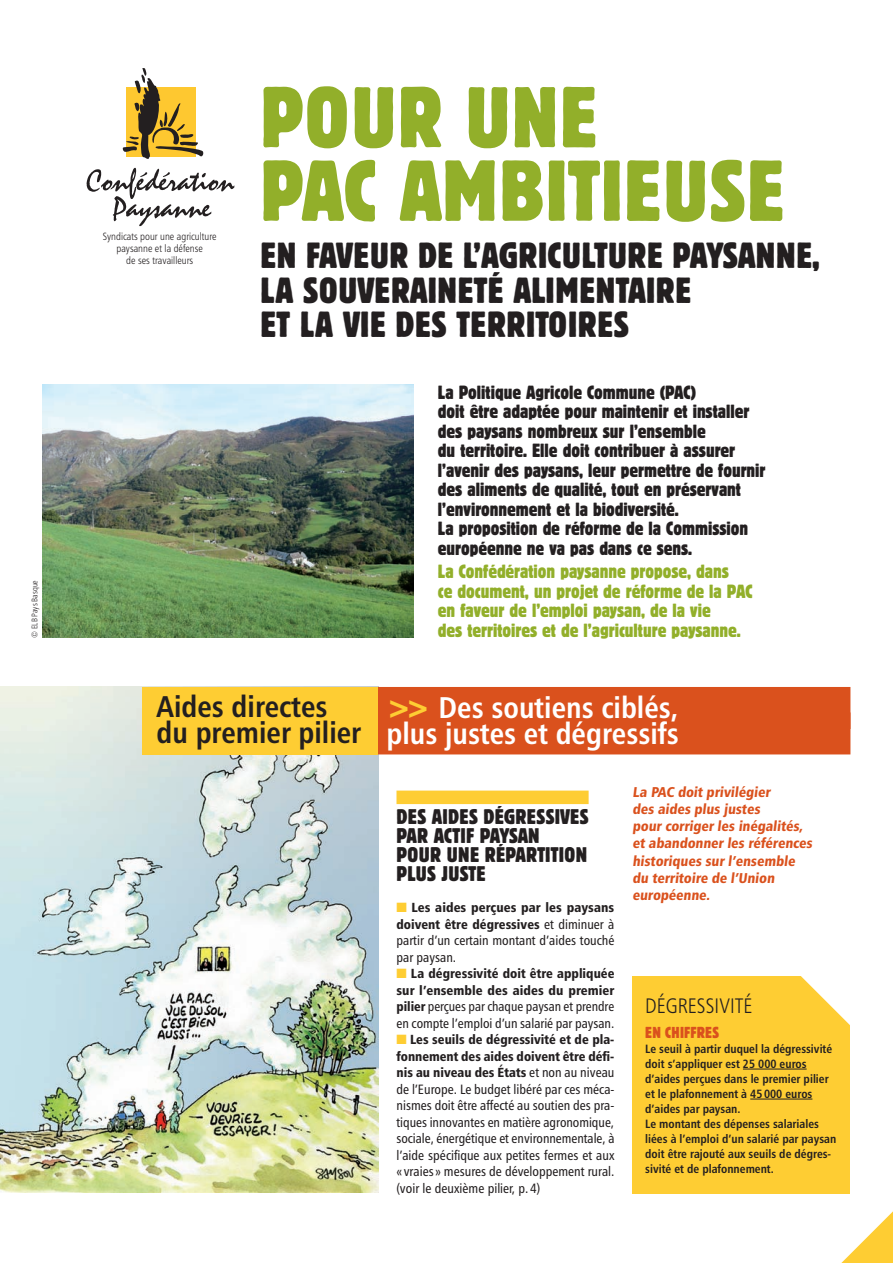
<style>
.page{position:relative;width:893px;height:1263px;background:#fff}
.page>*{position:absolute;margin:0;border:0;box-sizing:border-box;transform-origin:0 0}
.t1{font:condensed 85.5px/73.5px "Block BE";letter-spacing:.02em;color:#92af2a}
.t2{font:condensed 36px/34.5px "Block BE";letter-spacing:.02em;color:#231f20}
.t3{font:30px/25.5px "Humanist 777 BT Bold Condensed B";color:#fff}
.t4{font:30px/25.5px "Humanist 777 BT Bold Condensed B";color:#231f20}
.t5{font:condensed 21px/18.8px "Block BE";letter-spacing:.01em;color:#231f20}
.t6{font:21px "Humanist 777 BT Light Condensed B";color:#231f20}
.t7{font:condensed 18.9px/19.5px "Block BE";color:#231f20}
.t8{font:condensed 18.9px/19.5px "Block BE";color:#92af2a}
.t9{font:condensed 15.75px "Block BE";letter-spacing:.02em;color:#da511d}
.t10{font:14.25px/17.2px "Humanist 777 BT Black Condensed B";color:#da511d}
.t11{font:13.5px/16.5px "Humanist 777 BT Roman Condensed B";color:#231f20}
.t12{font:13.2px/16.5px "Humanist 777 BT Black Condensed B";color:#231f20}
.t13{font:12px/15px "Humanist 777 BT Bold Condensed B";color:#231f20}
.t14{font:10.5px/12px "Humanist 777 BT Light Condensed B";color:#231f20;text-align:center}
.t15{font:8.25px "Humanist 777 BT Light Condensed B";color:#231f20}
.s1{font-family:"Humanist 777 BT Extra Black Cond B";color:#fecd33}
.s2{color:#fecd33}
.s3{font-family:"Humanist 777 BT Roman Condensed B";font-size:13.5px}
.s4{font-family:"Humanist 777 BT Black Condensed B";font-size:13.2px}
</style>
<div class="page">
<img style="left:0;top:687px;width:378px;height:506px">
<div style="left:396px;top:790px;width:193px;height:14px;background:#fecd33"></div>
<svg style="left:841px;top:1211px;width:52px;height:52px"></svg>
<svg style="left:87px;top:168px;width:147px;height:58px"></svg>
<svg style="left:122px;top:68px;width:82px;height:91px"></svg>
<img style="left:43px;top:384px;width:371px;height:254px">
<div style="left:378px;top:687px;width:472px;height:42px;background:#da511d"></div>
<div style="left:378px;top:712px;width:472px;height:42px;background:#da511d"></div>
<div style="left:143px;top:686px;width:235px;height:68px;background:#fecd33"></div>
<div style="left:632px;top:976px;width:218px;height:217px;background:#fecd33"></div>
<hr style="left:743px;top:1068px;width:64px;height:1px;background:#231f20">
<hr style="left:750px;top:1098px;width:62px;height:1px;background:#231f20">
<svg style="left:801px;top:976px;width:49px;height:49px"></svg>
<p class="t15" style="left:29px;top:638px;width:59px;rotate:-90deg">© ELB Pays Basque</p>
<p class="t14" style="left:103px;top:230px;width:115px">Syndicats pour une agriculture paysanne et la défense<br>de ses travailleurs</p>
<h1 class="t1" style="left:260px;top:78px;width:525px">pour une<br>pac ambitieuse</h1>
<h2 class="t2" style="left:260px;top:237px;width:561px">en faveur de l’agriculture paysanne, la souveraineté alimentaire<br>et la vie des territoires</h2>
<p class="t7" style="left:438px;top:382px;width:329px">La Politique Agricole Commune (PAC)<br>doit être adaptée pour maintenir et installer des paysans nombreux sur l’ensemble<br>du territoire. Elle doit contribuer à assurer l’avenir des paysans, leur permettre de fournir des aliments de qualité, tout en préservant l’environnement et la biodiversité.<br>La proposition de réforme de la Commission européenne ne va pas dans ce sens.</p>
<h3 class="t8" style="left:438px;top:561px;width:304px">La Confédération paysanne propose, dans ce document, un projet de réforme de la PAC en faveur de l’emploi paysan, de la vie<br>des territoires et de l’agriculture paysanne.</h3>
<h3 class="t4" style="left:157px;top:693px;width:206px">Aides directes du premier pilier</h3>
<h3 class="t3" style="left:386px;top:694px;width:294px"><span class="s1">&gt;&gt;</span> Des soutiens ciblés, plus justes et dégressifs</h3>
<h3 class="t5" style="left:396px;top:807px;width:194px">Des aides dégressives par actif paysan pour une répartition plus juste</h3>
<p class="t12" style="left:396px;top:899px;width:219px"><span class="s2">■</span> Les aides perçues par les paysans doivent être dégressives <span class="s3">et diminuer à</span></p>
<p class="t11" style="left:396px;top:932px;width:219px">partir d’un certain montant d’aides touché par paysan.</p>
<p class="t12" style="left:396px;top:965px;width:219px"><span class="s2">■</span> La dégressivité doit être appliquée sur l’ensemble des aides du premier</p>
<p class="t11" style="left:396px;top:998px;width:219px"><span class="s4">pilier</span> perçues par chaque paysan et prendre en compte l’emploi d’un salarié par paysan.</p>
<p class="t12" style="left:396px;top:1031px;width:219px;text-align:justify"><span class="s2">■</span> Les seuils de dégressivité et de pla&shy;fonnement des aides doivent être défi&shy;nis au niveau des États <span class="s3">et non au niveau</span></p>
<p class="t11" style="left:396px;top:1080px;width:219px;text-align:justify">de l’Europe. Le budget libéré par ces méca&shy;nismes doit être affecté au soutien des pra&shy;tiques innovantes en matière agronomique, sociale, énergétique et environnementale, à l’aide spécifique aux petites fermes et aux « vraies » mesures de développement rural. (voir le deuxième pilier, p. 4)</p>
<p class="t10" style="left:632px;top:783px;width:184px">La PAC doit privilégier<br>des aides plus justes<br>pour corriger les inégalités, et abandonner les références historiques sur l’ensemble du territoire de l’Union européenne.</p>
<h3 class="t6" style="left:645px;top:992px;width:109px">dégressivité</h3>
<p class="t9" style="left:645px;top:1023px;width:75px">en chiffres</p>
<p class="t13" style="left:645px;top:1041px;width:193px">Le seuil à partir duquel la dégressivité doit s’appliquer est 25 000 euros d’aides perçues dans le premier pilier et le plafonnement à 45000 euros d’aides par paysan.<br>Le montant des dépenses salariales liées à l’emploi d’un salarié par paysan doit être rajouté aux seuils de dégres&shy;sivité et de plafonnement.</p>
</div>
